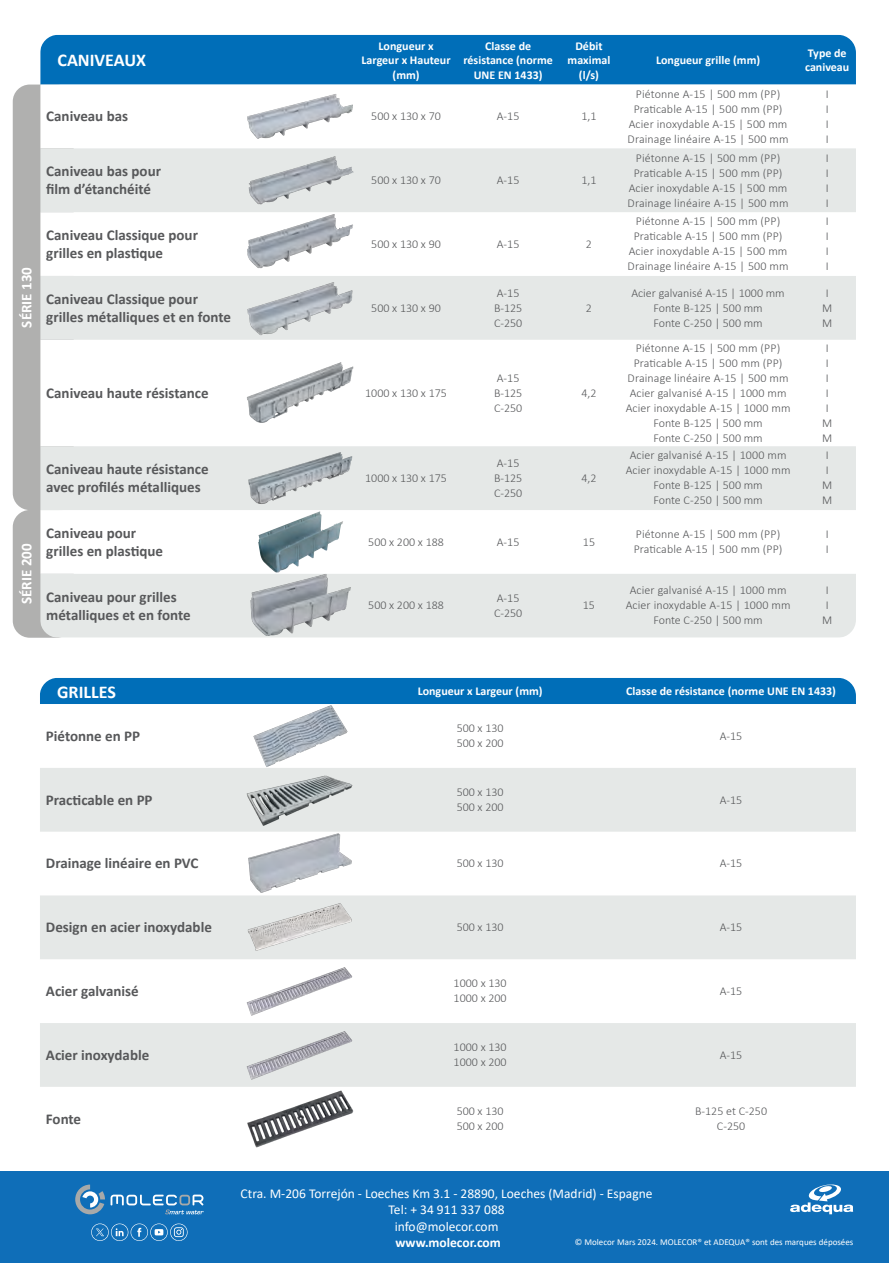
<style>
.page{position:relative;width:889px;height:1263px;background:#fff}
.page>*{position:absolute;margin:0;border:0;box-sizing:border-box;transform-origin:0 0}
.t1{font:700 18px "Calibri";color:#fff}
.t2{font:700 15px/18px "Calibri";color:#57585a}
.t3{font:700 15px "Calibri";color:#fff}
.t4{font:13.5px "Calibri";color:#fff}
.t5{font:700 13.5px "Calibri";color:#fff}
.t6{font:300 12px/15px "Calibri";letter-spacing:.01em;color:#57585a}
.t7{font:700 12px/14.4px "Calibri";color:#fff;text-align:center}
.t8{font:9px "Calibri";color:#fff}
</style>
<div class="page">
<div style="left:13px;top:510px;width:61px;height:128px;background:#b0b0af;border-radius:17px"></div>
<div style="left:0;top:1172px;width:889px;height:91px;background:#0f6eb8"></div>
<svg style="left:75px;top:1184px;width:30px;height:30px"></svg>
<svg style="left:111px;top:1194px;width:92px;height:20px"></svg>
<svg style="left:790px;top:1184px;width:63px;height:30px"></svg>
<svg style="left:91px;top:1223px;width:97px;height:18px"></svg>
<div style="left:13px;top:85px;width:61px;height:425px;background:#b0b0af;border-radius:17px"></div>
<div style="left:40px;top:35px;width:816px;height:50px;background:#006eb8"></div>
<svg style="left:40px;top:85px;width:314px;height:489px"></svg>
<div style="left:40px;top:148px;width:816px;height:64px;background:#e5e8e7"></div>
<div style="left:40px;top:276px;width:816px;height:64px;background:#e5e8e7"></div>
<div style="left:40px;top:446px;width:816px;height:64px;background:#e5e8e7"></div>
<div style="left:40px;top:574px;width:816px;height:64px;background:#e5e8e7"></div>
<img style="left:247px;top:85px;width:106px;height:255px">
<img style="left:247px;top:361px;width:106px;height:64px">
<img style="left:247px;top:446px;width:106px;height:64px">
<img style="left:258px;top:511px;width:85px;height:62px">
<img style="left:247px;top:574px;width:106px;height:64px">
<div style="left:40px;top:678px;width:816px;height:26px;background:#006eb8"></div>
<div style="left:40px;top:768px;width:816px;height:64px;background:#e5e8e7"></div>
<div style="left:40px;top:895px;width:816px;height:64px;background:#e5e8e7"></div>
<div style="left:40px;top:1023px;width:816px;height:64px;background:#e5e8e7"></div>
<img style="left:247px;top:705px;width:106px;height:443px">
<p class="t3" style="left:16px;top:327px;width:62px;rotate:-90deg">SÉRIE 130</p>
<p class="t3" style="left:16px;top:604px;width:62px;rotate:-90deg">SÉRIE 200</p>
<p class="t1" style="left:57px;top:48px;width:90px">CANIVEAUX</p>
<p class="t7" style="left:361px;top:38px;width:91px">Longueur x<br>Largeur x Hauteur (mm)</p>
<p class="t7" style="left:463px;top:38px;width:91px">Classe de résistance (norme<br>UNE EN 1433)</p>
<p class="t7" style="left:567px;top:38px;width:44px">Débit maximal (l/s)</p>
<p class="t2" style="left:46px;top:107px;width:83px">Caniveau bas</p>
<p class="t6" style="left:371px;top:109px;width:71px">500 x 130 x 70</p>
<p class="t6" style="left:497px;top:109px;width:24px">A-15</p>
<p class="t6" style="left:581px;top:109px;width:17px">1,1</p>
<p class="t2" style="left:46px;top:162px;width:116px">Caniveau bas pour film d’étanchéité</p>
<p class="t6" style="left:371px;top:172px;width:71px">500 x 130 x 70</p>
<p class="t6" style="left:497px;top:172px;width:24px">A-15</p>
<p class="t6" style="left:581px;top:172px;width:17px">1,1</p>
<p class="t2" style="left:46px;top:226px;width:153px">Caniveau Classique pour grilles en plastique</p>
<p class="t6" style="left:371px;top:236px;width:71px">500 x 130 x 90</p>
<p class="t6" style="left:497px;top:236px;width:24px">A-15</p>
<p class="t6" style="left:586px;top:236px;width:8px">2</p>
<p class="t2" style="left:46px;top:290px;width:186px">Caniveau Classique pour grilles métalliques et en fonte</p>
<p class="t6" style="left:371px;top:300px;width:71px">500 x 130 x 90</p>
<p class="t6" style="left:494px;top:285px;width:30px">A-15<br>B-125<br>C-250</p>
<p class="t6" style="left:586px;top:300px;width:8px">2</p>
<p class="t2" style="left:46px;top:384px;width:164px">Caniveau haute résistance</p>
<p class="t6" style="left:365px;top:385px;width:83px">1000 x 130 x 175</p>
<p class="t6" style="left:494px;top:370px;width:30px">A-15<br>B-125<br>C-250</p>
<p class="t6" style="left:581px;top:385px;width:17px">4,2</p>
<p class="t2" style="left:46px;top:460px;width:164px">Caniveau haute résistance avec profilés métalliques</p>
<p class="t6" style="left:365px;top:470px;width:83px">1000 x 130 x 175</p>
<p class="t6" style="left:494px;top:455px;width:30px">A-15<br>B-125<br>C-250</p>
<p class="t6" style="left:581px;top:470px;width:17px">4,2</p>
<p class="t7" style="left:656px;top:53px;width:106px">Longueur grille (mm)</p>
<p class="t7" style="left:805px;top:46px;width:46px;text-align:left">Type de caniveau</p>
<p class="t6" style="left:627px;top:86px;width:162px;text-align:center">Piétonne A-15 | 500 mm (PP)<br>Praticable A-15 | 500 mm (PP)<br>Acier inoxydable A-15 | 500 mm<br>Drainage linéaire A-15 | 500 mm</p>
<p class="t6" style="left:825px;top:86px;width:4px;text-align:justify">I I I I</p>
<p class="t6" style="left:627px;top:150px;width:162px;text-align:center">Piétonne A-15 | 500 mm (PP)<br>Praticable A-15 | 500 mm (PP)<br>Acier inoxydable A-15 | 500 mm<br>Drainage linéaire A-15 | 500 mm</p>
<p class="t6" style="left:825px;top:150px;width:4px;text-align:justify">I I I I</p>
<p class="t6" style="left:627px;top:214px;width:162px;text-align:center">Piétonne A-15 | 500 mm (PP)<br>Praticable A-15 | 500 mm (PP)<br>Acier inoxydable A-15 | 500 mm<br>Drainage linéaire A-15 | 500 mm</p>
<p class="t6" style="left:825px;top:214px;width:4px;text-align:justify">I I I I</p>
<p class="t6" style="left:631px;top:285px;width:155px;text-align:center">Acier galvanisé A-15 | 1000 mm<br>Fonte B-125 | 500 mm<br>Fonte C-250 | 500 mm</p>
<p class="t6" style="left:822px;top:285px;width:12px;text-align:center">I<br>M<br>M</p>
<p class="t6" style="left:625px;top:340px;width:166px;text-align:center">Piétonne A-15 | 500 mm (PP)<br>Praticable A-15 | 500 mm (PP)<br>Drainage linéaire A-15 | 500 mm<br>Acier galvanisé A-15 | 1000 mm<br>Acier inoxydable A-15 | 1000 mm<br>Fonte B-125 | 500 mm<br>Fonte C-250 | 500 mm</p>
<p class="t6" style="left:822px;top:340px;width:12px">I<br>I<br>I<br>I<br>I<br>M<br>M</p>
<p class="t6" style="left:625px;top:448px;width:166px;text-align:center">Acier galvanisé A-15 | 1000 mm<br>Acier inoxydable A-15 | 1000 mm<br>Fonte B-125 | 500 mm<br>Fonte C-250 | 500 mm</p>
<p class="t6" style="left:822px;top:448px;width:12px;text-align:center">I<br>I<br>M<br>M</p>
<p class="t2" style="left:46px;top:524px;width:118px">Caniveau pour grilles en plastique</p>
<p class="t6" style="left:368px;top:534px;width:77px">500 x 200 x 188</p>
<p class="t6" style="left:497px;top:534px;width:24px">A-15</p>
<p class="t6" style="left:583px;top:534px;width:14px">15</p>
<p class="t6" style="left:633px;top:527px;width:150px">Piétonne A-15 | 500 mm (PP)<br>Praticable A-15 | 500 mm (PP)</p>
<p class="t6" style="left:825px;top:527px;width:4px">I<br>I</p>
<p class="t2" style="left:46px;top:587px;width:146px">Caniveau pour grilles métalliques et en fonte</p>
<p class="t6" style="left:368px;top:598px;width:77px">500 x 200 x 188</p>
<p class="t6" style="left:494px;top:590px;width:30px">A-15<br>C-250</p>
<p class="t6" style="left:583px;top:598px;width:14px">15</p>
<p class="t6" style="left:625px;top:583px;width:166px;text-align:center">Acier galvanisé A-15 | 1000 mm<br>Acier inoxydable A-15 | 1000 mm<br>Fonte C-250 | 500 mm</p>
<p class="t6" style="left:822px;top:583px;width:12px;text-align:center">I<br>I<br>M</p>
<p class="t1" style="left:57px;top:679px;width:60px">GRILLES</p>
<p class="t7" style="left:418px;top:684px;width:126px">Longueur x Largeur (mm)</p>
<p class="t7" style="left:626px;top:684px;width:211px">Classe de résistance (norme UNE EN 1433)</p>
<p class="t2" style="left:46px;top:727px;width:96px">Piétonne en PP</p>
<p class="t6" style="left:457px;top:721px;width:48px">500 x 130<br>500 x 200</p>
<p class="t6" style="left:720px;top:728px;width:24px">A-15</p>
<p class="t2" style="left:46px;top:790px;width:108px">Practicable en PP</p>
<p class="t6" style="left:457px;top:784px;width:48px">500 x 130<br>500 x 200</p>
<p class="t6" style="left:720px;top:792px;width:24px">A-15</p>
<p class="t2" style="left:46px;top:854px;width:154px">Drainage linéaire en PVC</p>
<p class="t6" style="left:457px;top:856px;width:48px">500 x 130</p>
<p class="t6" style="left:720px;top:856px;width:24px">A-15</p>
<p class="t2" style="left:46px;top:918px;width:167px">Design en acier inoxydable</p>
<p class="t6" style="left:457px;top:919px;width:48px">500 x 130</p>
<p class="t6" style="left:720px;top:919px;width:24px">A-15</p>
<p class="t2" style="left:46px;top:982px;width:94px">Acier galvanisé</p>
<p class="t6" style="left:453px;top:976px;width:55px">1000 x 130<br>1000 x 200</p>
<p class="t6" style="left:720px;top:983px;width:24px">A-15</p>
<p class="t2" style="left:46px;top:1046px;width:105px">Acier inoxydable</p>
<p class="t6" style="left:453px;top:1039px;width:55px">1000 x 130<br>1000 x 200</p>
<p class="t6" style="left:720px;top:1047px;width:24px">A-15</p>
<p class="t2" style="left:46px;top:1109px;width:37px">Fonte</p>
<p class="t6" style="left:457px;top:1103px;width:48px">500 x 130<br>500 x 200</p>
<p class="t6" style="left:695px;top:1103px;width:73px;text-align:center">B-125 et C-250<br>C-250</p>
<p class="t4" style="left:241px;top:1184px;width:413px">Ctra. M-206 Torrejón - Loeches Km 3.1 - 28890, Loeches (Madrid) - Espagne</p>
<p class="t4" style="left:388px;top:1200px;width:118px">Tel: + 34 911 337 088</p>
<p class="t4" style="left:395px;top:1217px;width:105px">info@molecor.com</p>
<p class="t5" style="left:395px;top:1233px;width:107px">www.molecor.com</p>
<p class="t8" style="left:575px;top:1236px;width:280px">© Molecor Mars 2024. MOLECOR® et ADEQUA® sont des marques déposées</p>
</div>
